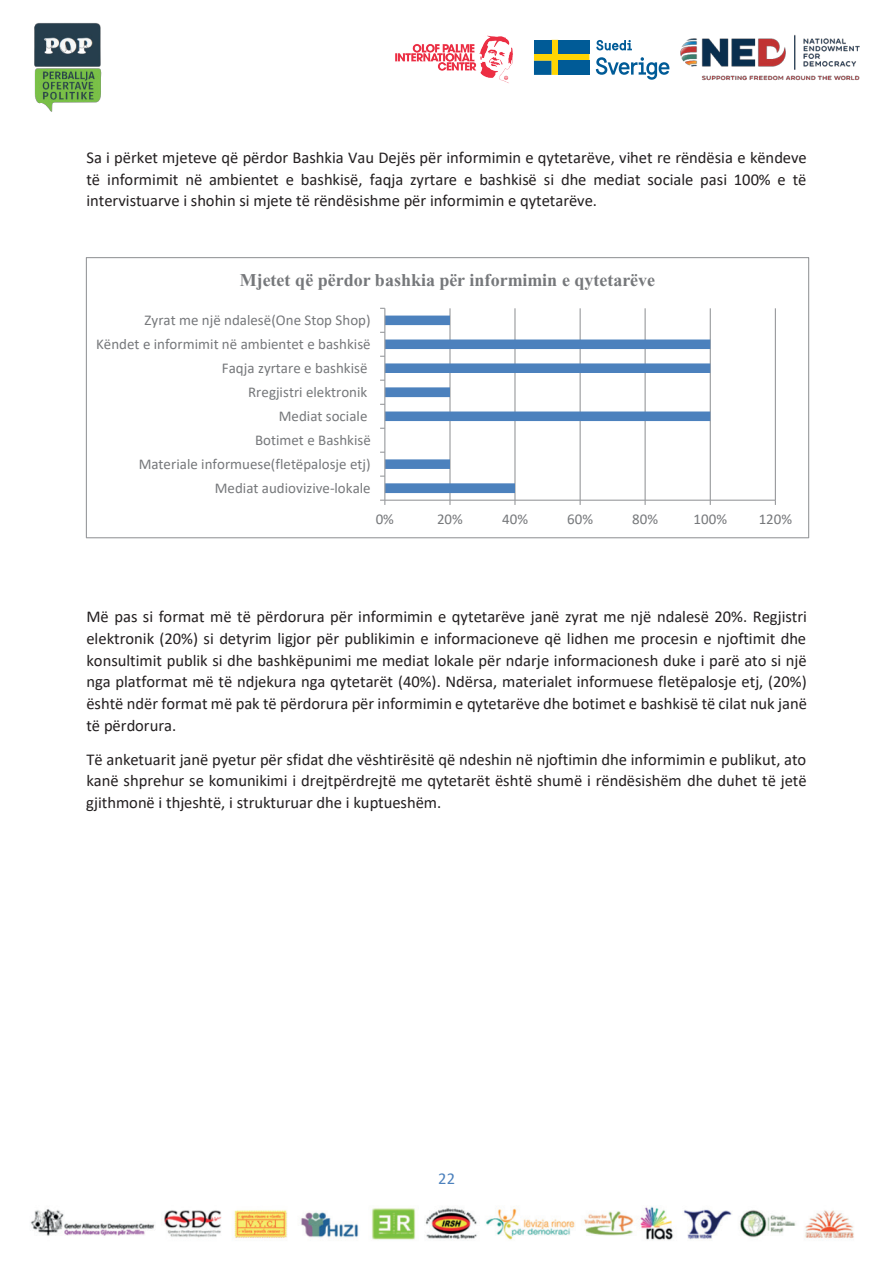
<style>
.page{position:relative;width:893px;height:1263px;background:#fff}
.page>*{position:absolute;margin:0;border:0;box-sizing:border-box;transform-origin:0 0}
.t1{font:700 18px "Times New Roman";color:#76787b}
.t2{font:16.5px/21.8px "Calibri";color:#231f20;text-align:justify}
.t3{font:16.5px "Calibri";color:#4c81bd}
.t4{font:15px "Calibri";color:#76787b}
</style>
<div class="page">
<hr style="left:449px;top:308px;width:2px;height:192px;background:#989a9d">
<hr style="left:514px;top:308px;width:2px;height:192px;background:#989a9d">
<hr style="left:580px;top:308px;width:1px;height:192px;background:#989a9d">
<hr style="left:645px;top:308px;width:1px;height:192px;background:#989a9d">
<hr style="left:710px;top:308px;width:1px;height:192px;background:#989a9d">
<hr style="left:775px;top:308px;width:1px;height:192px;background:#989a9d">
<svg style="left:385px;top:316px;width:325px;height:177px"></svg>
<hr style="left:385px;top:500px;width:390px;height:1px;background:#989a9d">
<hr style="left:384px;top:308px;width:1px;height:192px;background:#989a9d">
<img style="left:34px;top:23px;width:68px;height:89px">
<img style="left:680px;top:34px;width:180px;height:47px">
<svg style="left:534px;top:40px;width:55px;height:35px"></svg>
<div style="left:534px;top:40px;width:17px;height:14px;background:#005b97"></div>
<div style="left:558px;top:61px;width:31px;height:14px;background:#005b97"></div>
<div style="left:558px;top:40px;width:31px;height:14px;background:#005b97"></div>
<svg style="left:596px;top:57px;width:73px;height:23px"></svg>
<svg style="left:596px;top:40px;width:36px;height:10px"></svg>
<img style="left:395px;top:35px;width:118px;height:48px">
<img style="left:30px;top:1206px;width:824px;height:35px">
<p class="t2" style="left:86px;top:146px;width:722px">Sa i përket mjeteve që përdor Bashkia Vau Dejës për informimin e qytetarëve, vihet re rëndësia e këndeve të informimit në ambientet e bashkisë, faqja zyrtare e bashkisë si dhe mediat sociale pasi 100% e të intervistuarve i shohin si mjete të rëndësishme për informimin e qytetarëve.</p>
<p class="t1" style="left:240px;top:270px;width:417px">Mjetet që përdor bashkia për informimin e qytetarëve</p>
<p class="t4" style="left:145px;top:309px;width:228px">Zyrat me një ndalesë(One Stop Shop)</p>
<p class="t4" style="left:96px;top:333px;width:276px">Këndet e informimit në ambientet e bashkisë</p>
<p class="t4" style="left:222px;top:357px;width:147px">Faqja zyrtare e bashkisë</p>
<p class="t4" style="left:248px;top:381px;width:121px">Rregjistri elektronik</p>
<p class="t4" style="left:279px;top:405px;width:90px">Mediat sociale</p>
<p class="t4" style="left:255px;top:429px;width:117px">Botimet e Bashkisë</p>
<p class="t4" style="left:139px;top:453px;width:234px">Materiale informuese(fletëpalosje etj)</p>
<p class="t4" style="left:215px;top:477px;width:157px">Mediat audiovizive-lokale</p>
<p class="t4" style="left:376px;top:509px;width:20px">0%</p>
<p class="t4" style="left:437px;top:509px;width:27px">20%</p>
<p class="t4" style="left:502px;top:509px;width:27px">40%</p>
<p class="t4" style="left:567px;top:509px;width:27px">60%</p>
<p class="t4" style="left:632px;top:509px;width:27px">80%</p>
<p class="t4" style="left:694px;top:509px;width:35px">100%</p>
<p class="t4" style="left:759px;top:509px;width:35px">120%</p>
<p class="t2" style="left:86px;top:605px;width:722px">Më pas si format më të përdorura për informimin e qytetarëve janë zyrat me një ndalesë 20%. Regjistri elektronik (20%) si detyrim ligjor për publikimin e informacioneve që lidhen me procesin e njoftimit dhe konsultimit publik si dhe bashkëpunimi me mediat lokale për ndarje informacionesh duke i parë ato si një nga platformat më të ndjekura nga qytetarët (40%). Ndërsa, materialet informuese fletëpalosje etj, (20%) është ndër format më pak të përdorura për informimin e qytetarëve dhe botimet e bashkisë të cilat nuk janë të përdorura.</p>
<p class="t2" style="left:86px;top:748px;width:722px">Të anketuarit janë pyetur për sfidat dhe vështirësitë që ndeshin në njoftimin dhe informimin e publikut, ato kanë shprehur se komunikimi i drejtpërdrejtë me qytetarët është shumë i rëndësishëm dhe duhet të jetë gjithmonë i thjeshtë, i strukturuar dhe i kuptueshëm.</p>
<p class="t3" style="left:438px;top:1167px;width:18px">22</p>
</div>
